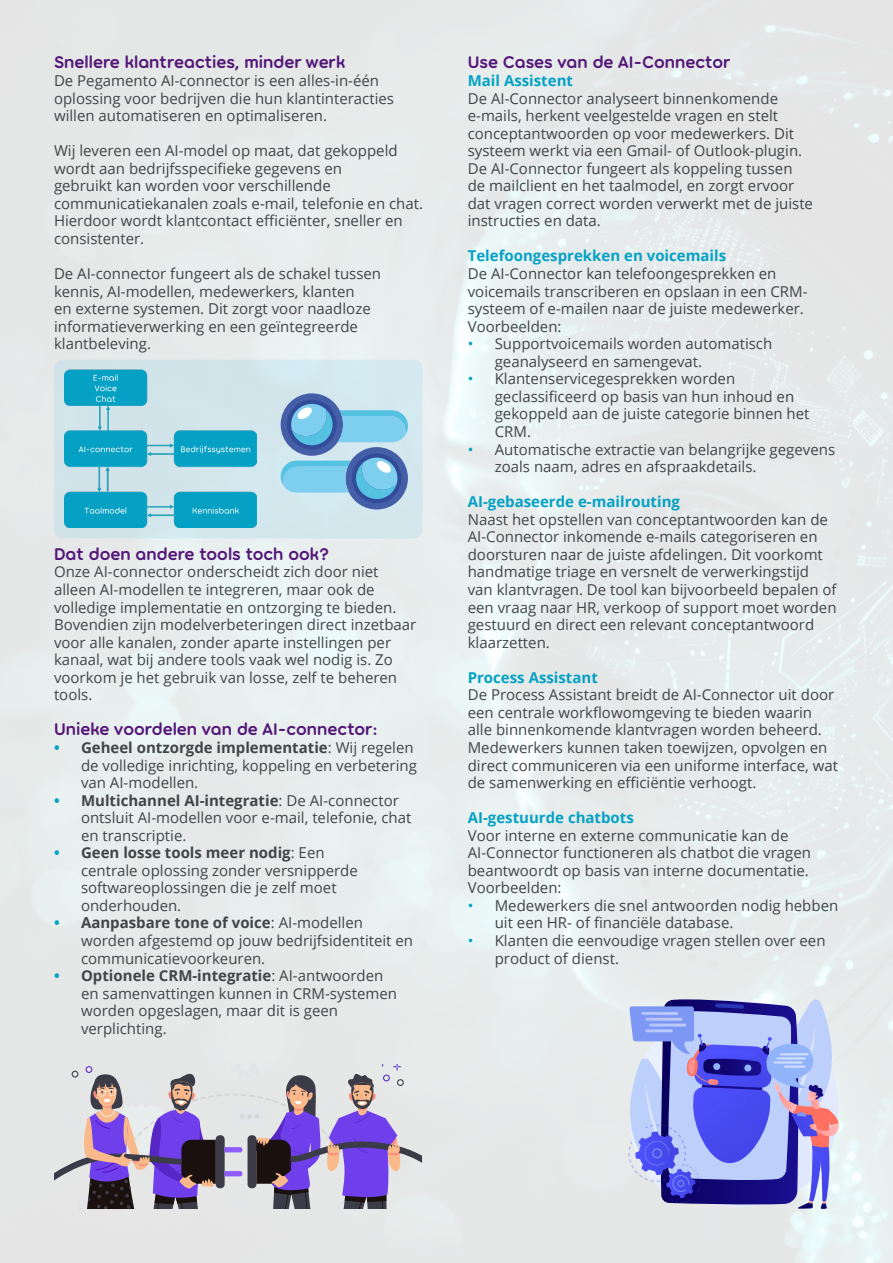
<style>
.page{position:relative;width:893px;height:1263px;background:#fff}
.page>*{position:absolute;margin:0;border:0;box-sizing:border-box;transform-origin:0 0}
.Body{font:600 18px "Torus";color:#531778}
.Body-2{font:15px/17.5px "Open Sans";color:#414547}
.Body-3{font:700 15px "Open Sans";color:#04a1c4}
.s1{font-weight:700;color:#04a1c4}
.s2{font-weight:700}
.s3{color:#04a1c4}
</style>
<div class="page">
<div style="left:54px;top:360px;width:368px;height:178px;background:#d3e7ed;border-radius:9px"></div>
<svg style="left:281px;top:393px;width:127px;height:116px"></svg>
<svg style="left:54px;top:1064px;width:368px;height:145px;background:#ac9ebf"></svg>
<svg style="left:621px;top:999px;width:224px;height:214px;background:#e7edec"></svg>
<svg style="left:624px;top:998px;width:215px;height:211px;background:#8f94dd"></svg>
<img style="left:65px;top:370px;width:191px;height:158px">
<p class="Body" style="left:54px;top:52px;width:293px">Snellere klantreacties, minder werk</p>
<p class="Body-2" style="left:54px;top:71px;width:342px">De Pegamento AI-connector is een alles-in-één oplossing voor bedrijven die hun klantinteracties willen automatiseren en optimaliseren.</p>
<p class="Body-2" style="left:54px;top:142px;width:371px">Wij leveren een AI-model op maat, dat gekoppeld wordt aan bedrijfsspecifieke gegevens en<br>gebruikt kan worden voor verschillende communicatiekanalen zoals e-mail, telefonie en chat.<br>Hierdoor wordt klantcontact efficiënter, sneller en consistenter.</p>
<p class="Body-2" style="left:54px;top:264px;width:329px">De AI-connector fungeert als de schakel tussen kennis, AI-modellen, medewerkers, klanten<br>en externe systemen. Dit zorgt voor naadloze informatieverwerking en een geïntegreerde klantbeleving.</p>
<p class="Body" style="left:54px;top:543px;width:277px">Dat doen andere tools toch ook?</p>
<p class="Body-2" style="left:54px;top:563px;width:364px">Onze AI-connector onderscheidt zich door niet alleen AI-modellen te integreren, maar ook de volledige implementatie en ontzorging te bieden.<br>Bovendien zijn modelverbeteringen direct inzetbaar voor alle kanalen, zonder aparte instellingen per kanaal, wat bij andere tools vaak wel nodig is. Zo voorkom je het gebruik van losse, zelf te beheren tools.</p>
<p class="Body" style="left:54px;top:719px;width:325px">Unieke voordelen van de AI-connector:</p>
<p class="Body-2" style="left:81px;top:738px;width:337px;text-indent:-27px"><span class="s1">•</span> <span class="s2">Geheel ontzorgde implementatie</span>: Wij regelen de volledige inrichting, koppeling en verbetering van AI-modellen.</p>
<p class="Body-2" style="left:81px;top:791px;width:332px;text-indent:-27px"><span class="s1">•</span> <span class="s2">Multichannel AI-integratie</span>: De AI-connector ontsluit AI-modellen voor e-mail, telefonie, chat en transcriptie.</p>
<p class="Body-2" style="left:81px;top:844px;width:278px;text-indent:-27px"><span class="s1">•</span> <span class="s2">Geen losse tools meer nodig</span>: Een centrale oplossing zonder versnipperde softwareoplossingen die je zelf moet onderhouden.</p>
<p class="Body-2" style="left:81px;top:914px;width:334px;text-indent:-27px"><span class="s1">•</span> <span class="s2">Aanpasbare tone of voice</span>: AI-modellen worden afgestemd op jouw bedrijfsidentiteit en communicatievoorkeuren.</p>
<p class="Body-2" style="left:81px;top:966px;width:317px;text-indent:-27px"><span class="s1">•</span> <span class="s2">Optionele CRM-integratie</span>: AI-antwoorden en samenvattingen kunnen in CRM-systemen worden opgeslagen, maar dit is geen verplichting.</p>
<p class="Body" style="left:468px;top:52px;width:264px">Use Cases van de AI-Connector</p>
<p class="Body-3" style="left:468px;top:70px;width:107px">Mail Assistent</p>
<p class="Body-2" style="left:468px;top:89px;width:347px">De AI-Connector analyseert binnenkomende e-mails, herkent veelgestelde vragen en stelt conceptantwoorden op voor medewerkers. Dit systeem werkt via een Gmail- of Outlook-plugin.<br>De AI-Connector fungeert als koppeling tussen de mailclient en het taalmodel, en zorgt ervoor dat vragen correct worden verwerkt met de juiste instructies en data.</p>
<p class="Body-3" style="left:468px;top:245px;width:260px">Telefoongesprekken en voicemails</p>
<p class="Body-2" style="left:468px;top:264px;width:341px">De AI-Connector kan telefoongesprekken en voicemails transcriberen en opslaan in een CRM&shy;systeem of e-mailen naar de juiste medewerker.</p>
<p class="Body-2" style="left:468px;top:317px;width:95px">Voorbeelden:</p>
<p class="Body-2" style="left:495px;top:335px;width:279px;text-indent:-27px"><span class="s3">•</span> Supportvoicemails worden automatisch geanalyseerd en samengevat.</p>
<p class="Body-2" style="left:495px;top:370px;width:316px;text-indent:-27px"><span class="s3">•</span> Klantenservicegesprekken worden geclassificeerd op basis van hun inhoud en gekoppeld aan de juiste categorie binnen het<br>CRM.</p>
<p class="Body-2" style="left:495px;top:440px;width:342px;text-indent:-27px"><span class="s3">•</span> Automatische extractie van belangrijke gegevens zoals naam, adres en afspraakdetails.</p>
<p class="Body-3" style="left:468px;top:491px;width:214px">AI-gebaseerde e-mailrouting</p>
<p class="Body-2" style="left:468px;top:510px;width:370px">Naast het opstellen van conceptantwoorden kan de AI-Connector inkomende e-mails categoriseren en doorsturen naar de juiste afdelingen. Dit voorkomt handmatige triage en versnelt de verwerkingstijd van klantvragen. De tool kan bijvoorbeeld bepalen of een vraag naar HR, verkoop of support moet worden gestuurd en direct een relevant conceptantwoord klaarzetten.</p>
<p class="Body-3" style="left:468px;top:667px;width:132px">Process Assistant</p>
<p class="Body-2" style="left:468px;top:686px;width:372px">De Process Assistant breidt de AI-Connector uit door een centrale workflowomgeving te bieden waarin alle binnenkomende klantvragen worden beheerd.<br>Medewerkers kunnen taken toewijzen, opvolgen en direct communiceren via een uniforme interface, wat de samenwerking en efficiëntie verhoogt.</p>
<p class="Body-3" style="left:468px;top:807px;width:168px">AI-gestuurde chatbots</p>
<p class="Body-2" style="left:468px;top:826px;width:345px">Voor interne en externe communicatie kan de<br>AI-Connector functioneren als chatbot die vragen beantwoordt op basis van interne documentatie.</p>
<p class="Body-2" style="left:468px;top:879px;width:95px">Voorbeelden:</p>
<p class="Body-2" style="left:495px;top:896px;width:345px;text-indent:-27px"><span class="s3">•</span> Medewerkers die snel antwoorden nodig hebben uit een HR- of financiële database.</p>
<p class="Body-2" style="left:495px;top:931px;width:332px;text-indent:-27px"><span class="s3">•</span> Klanten die eenvoudige vragen stellen over een product of dienst.</p>
</div>
